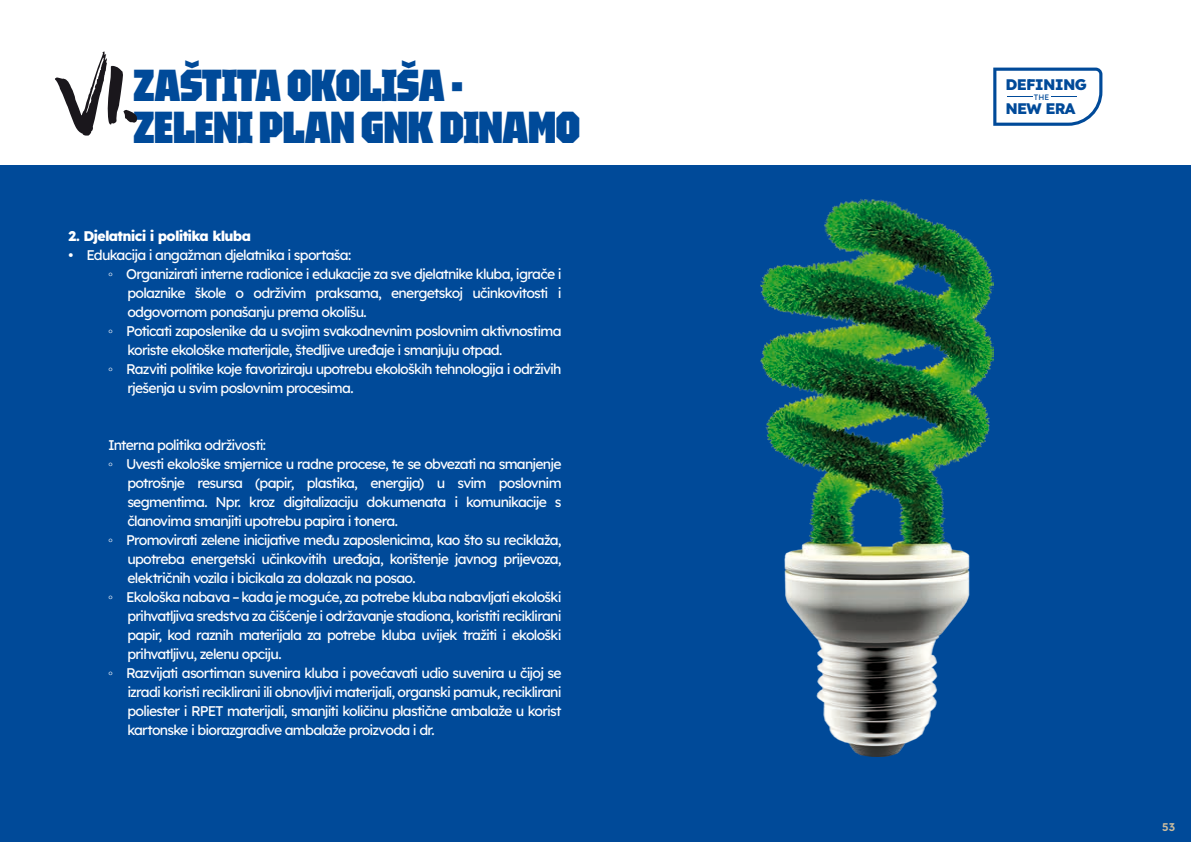
<style>
.page{position:relative;width:1191px;height:842px;background:#fff}
.page>*{position:absolute;margin:0;border:0;box-sizing:border-box;transform-origin:0 0}
.t1{font:900 44.7px "Tektur Condensed";letter-spacing:-.02em;color:#004a99}
.t2{font:800 15.3px "Lexend";letter-spacing:-.05em;color:#004a99}
.t3{font:14px "Lexend";letter-spacing:-.055em;color:#fff}
.t4{font:800 14px "Lexend";letter-spacing:-.055em;color:#fff}
.t5{font:600 11.1px "Lexend";color:#cbbc9e}
.t6{font:7.8px "Lexend";color:#004a99}
.s1{font-family:"Times New Roman"}
</style>
<div class="page">
<div style="left:0;top:165px;width:1191px;height:677px;background:#004a99"></div>
<svg style="left:993px;top:68px;width:109px;height:58px"></svg>
<img style="left:760px;top:199px;width:233px;height:558px">
<h1 class="t1" style="left:133px;top:57px;width:332px">ZAŠTITA OKOLIŠA -</h1>
<h1 class="t1" style="left:133px;top:99px;width:449px">ZELENI PLAN GNK DINAMO</h1>
<p class="t4" style="left:68px;top:224px;width:184px">2. Djelatnici i politika kluba</p>
<p class="t3" style="left:68px;top:245px;width:284px">• Edukacija i angažman djelatnika i sportaša:</p>
<p class="t3" style="left:108px;top:264px;width:455px"><span class="s1">◦</span> Organizirati interne radionice i edukacije za sve djelatnike kluba, igrače i</p>
<p class="t3" style="left:127px;top:283px;width:436px">polaznike škole o održivim praksama, energetskoj učinkovitosti i</p>
<p class="t3" style="left:127px;top:302px;width:241px">odgovornom ponašanju prema okolišu.</p>
<p class="t3" style="left:108px;top:321px;width:455px"><span class="s1">◦</span> Poticati zaposlenike da u svojim svakodnevnim poslovnim aktivnostima</p>
<p class="t3" style="left:127px;top:340px;width:376px">koriste ekološke materijale, štedljive uređaje i smanjuju otpad.</p>
<p class="t3" style="left:108px;top:359px;width:455px"><span class="s1">◦</span> Razviti politike koje favoriziraju upotrebu ekoloških tehnologija i održivih</p>
<p class="t3" style="left:127px;top:378px;width:228px">rješenja u svim poslovnim procesima.</p>
<p class="t3" style="left:108px;top:435px;width:159px">Interna politika održivosti:</p>
<p class="t3" style="left:108px;top:453px;width:455px"><span class="s1">◦</span> Uvesti ekološke smjernice u radne procese, te se obvezati na smanjenje</p>
<p class="t3" style="left:127px;top:472px;width:436px">potrošnje resursa (papir, plastika, energija) u svim poslovnim</p>
<p class="t3" style="left:127px;top:491px;width:436px">segmentima. Npr. kroz digitalizaciju dokumenata i komunikacije s</p>
<p class="t3" style="left:127px;top:510px;width:272px">članovima smanjiti upotrebu papira i tonera.</p>
<p class="t3" style="left:108px;top:529px;width:455px"><span class="s1">◦</span> Promovirati zelene inicijative među zaposlenicima, kao što su reciklaža,</p>
<p class="t3" style="left:127px;top:548px;width:436px">upotreba energetski učinkovitih uređaja, korištenje javnog prijevoza,</p>
<p class="t3" style="left:127px;top:567px;width:290px">električnih vozila i bicikala za dolazak na posao.</p>
<p class="t3" style="left:108px;top:586px;width:455px"><span class="s1">◦</span> Ekološka nabava – kada je moguće, za potrebe kluba nabavljati ekološki</p>
<p class="t3" style="left:127px;top:605px;width:436px">prihvatljiva sredstva za čišćenje i održavanje stadiona, koristiti reciklirani</p>
<p class="t3" style="left:127px;top:624px;width:436px">papir, kod raznih materijala za potrebe kluba uvijek tražiti i ekološki</p>
<p class="t3" style="left:127px;top:643px;width:156px">prihvatljivu, zelenu opciju.</p>
<p class="t3" style="left:108px;top:662px;width:455px"><span class="s1">◦</span> Razvijati asortiman suvenira kluba i povećavati udio suvenira u čijoj se</p>
<p class="t3" style="left:127px;top:681px;width:436px">izradi koristi reciklirani ili obnovljivi materijali, organski pamuk, reciklirani</p>
<p class="t3" style="left:127px;top:700px;width:436px">poliester i RPET materijali, smanjiti količinu plastične ambalaže u korist</p>
<p class="t3" style="left:127px;top:719px;width:309px">kartonske i biorazgradive ambalaže proizvoda i dr.</p>
<p class="t2" style="left:1005px;top:72px;width:83px">DEFINING</p>
<p class="t6" style="left:1034px;top:91px;width:17px">THE</p>
<p class="t2" style="left:1005px;top:96px;width:71px">NEW ERA</p>
<p class="t5" style="left:1162px;top:819px;width:14px">53</p>
</div>
